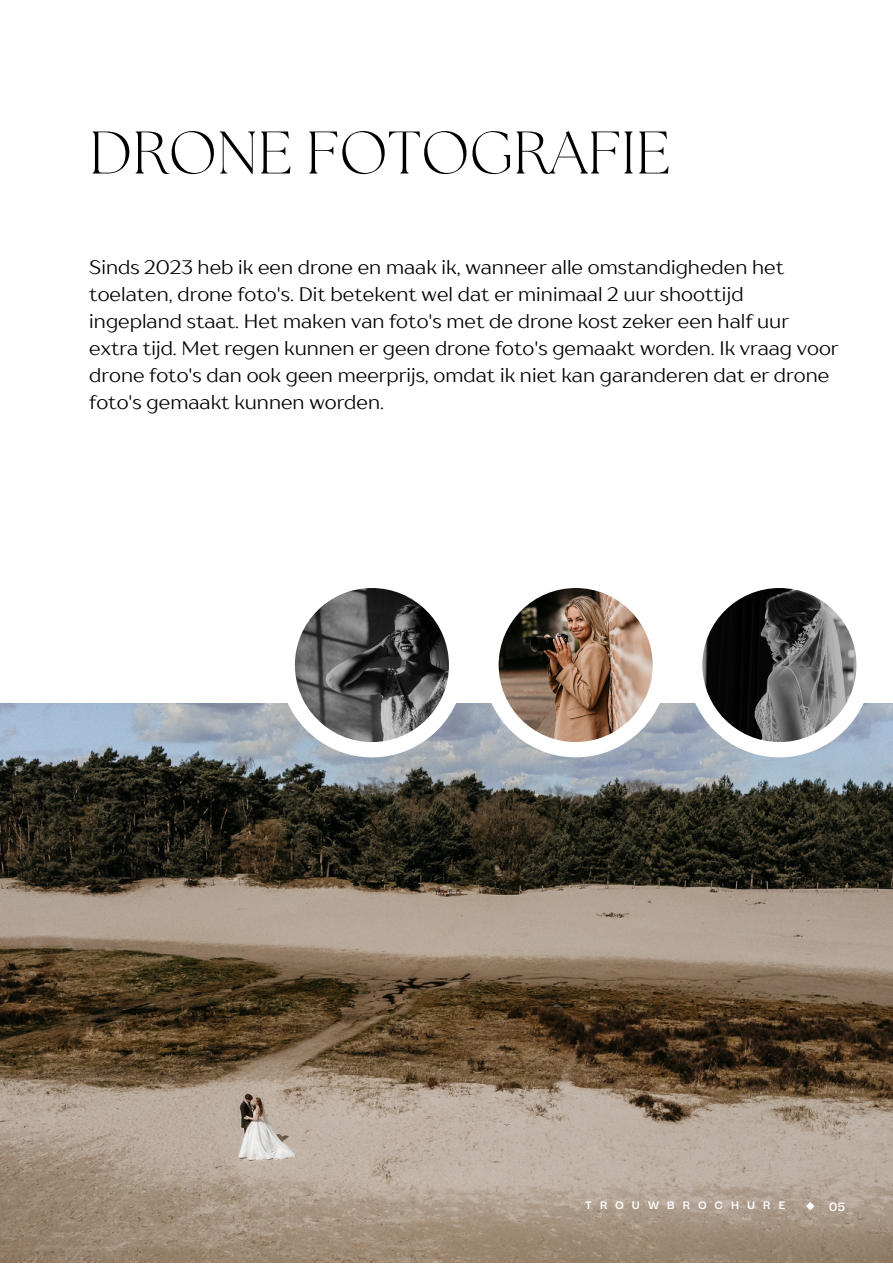
<style>
.page{position:relative;width:893px;height:1264px;background:#fff}
.page>*{position:absolute;margin:0;border:0;box-sizing:border-box;transform-origin:0 0}
.t1{font:300 60px "The Seasons";color:#000}
.t2{font:19.5px/27px "TT Drugs";color:#000}
.t3{font:700 15px "Darker Grotesque";color:#fff}
.t4{font:700 13.5px "Darker Grotesque";letter-spacing:.6em;color:#fff}
</style>
<div class="page">
<img style="left:0;top:703px;width:892px;height:559px">
<div style="left:279px;top:572px;width:185px;height:185px;background:#fff;border-radius:50%"></div>
<div style="left:483px;top:572px;width:185px;height:185px;background:#fff;border-radius:50%"></div>
<div style="left:687px;top:572px;width:184px;height:185px;background:#fff;border-radius:50%"></div>
<img style="left:295px;top:588px;width:154px;height:154px;border-radius:50%">
<img style="left:498px;top:588px;width:154px;height:154px;border-radius:50%">
<img style="left:702px;top:588px;width:154px;height:154px;border-radius:50%">
<svg style="left:806px;top:1201px;width:8px;height:9px"></svg>
<p class="t1" style="left:89px;top:125px;width:583px">DRONE FOTOGRAFIE</p>
<p class="t2" style="left:89px;top:253px;width:750px">Sinds 2023 heb ik een drone en maak ik, wanneer alle omstandigheden het toelaten, drone foto's. Dit betekent wel dat er minimaal 2 uur shoottijd ingepland staat. Het maken van foto's met de drone kost zeker een half uur extra tijd. Met regen kunnen er geen drone foto's gemaakt worden. Ik vraag voor drone foto's dan ook geen meerprijs, omdat ik niet kan garanderen dat er drone foto's gemaakt kunnen worden.</p>
<p class="t4" style="left:585px;top:1194px;width:201px">TROUWBROCHURE</p>
<p class="t3" style="left:829px;top:1195px;width:18px">05</p>
</div>
